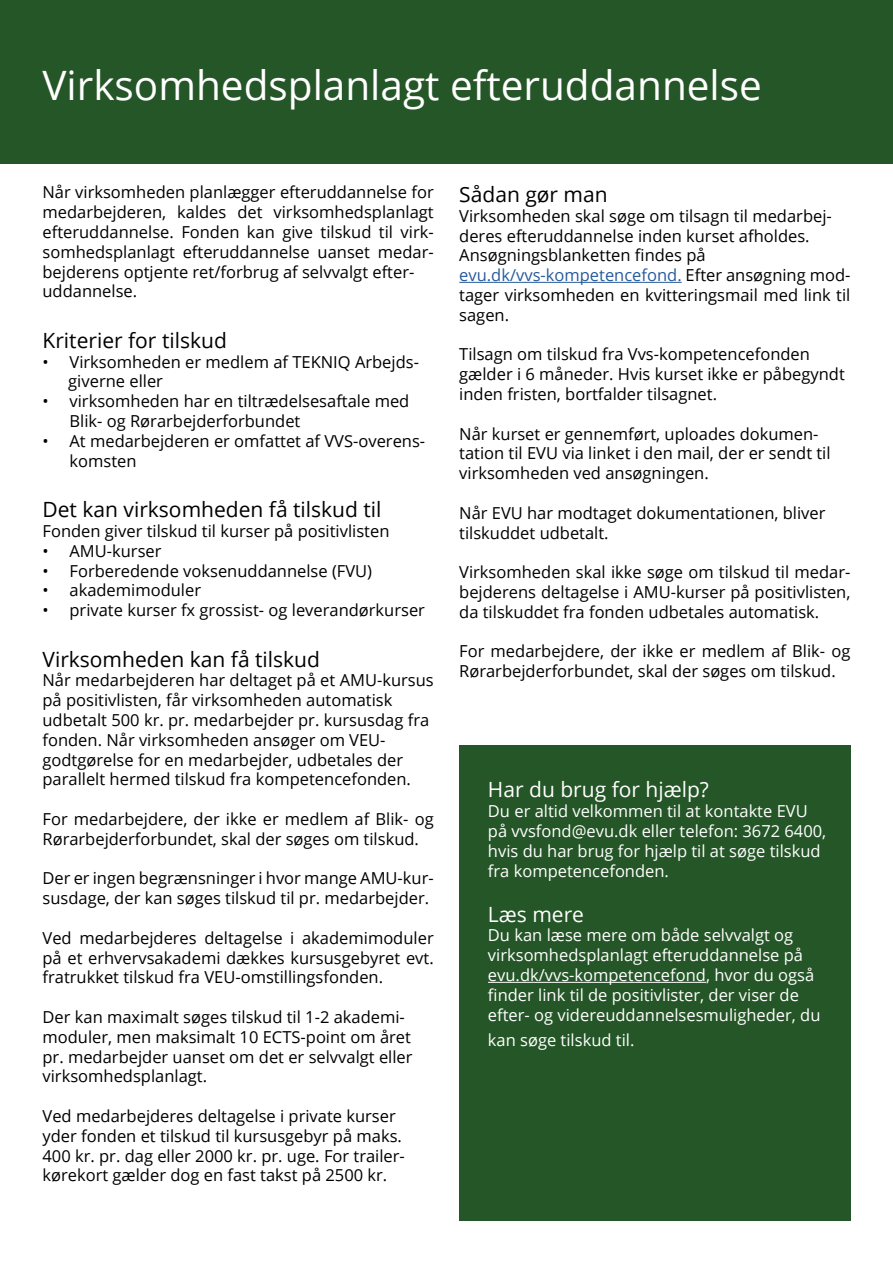
<style>
.page{position:relative;width:893px;height:1263px;background:#fff}
.page>*{position:absolute;margin:0;border:0;box-sizing:border-box;transform-origin:0 0}
.t1{font:40.5px "Open Sans";color:#fff}
.t2{font:21px "Open Sans";color:#000}
.t3{font:21px "Open Sans";color:#fff}
.t4{font:16.5px/19.8px "Open Sans";color:#000}
.t5{font:16.5px/19.8px "Open Sans";color:#fff}
.s1{color:#275b9b}
</style>
<div class="page">
<hr style="left:459px;top:282px;width:223px;height:1px;background:#275b9b">
<div style="left:0;top:0;width:893px;height:164px;background:#255627"></div>
<div style="left:459px;top:745px;width:391px;height:475px;background:#255627"></div>
<hr style="left:488px;top:982px;width:218px;height:1px;background:#fff">
<h1 class="t1" style="left:43px;top:58px;width:721px">Virksomhedsplanlagt efteruddannelse</h1>
<p class="t4" style="left:43px;top:182px;width:393px">Når virksomheden planlægger efteruddannelse for medarbejderen, kaldes det virksomhedsplanlagt efteruddannelse. Fonden kan give tilskud til virk&shy;somhedsplanlagt efteruddannelse uanset medar&shy;bejderens optjente ret/forbrug af selvvalgt efter&shy;uddannelse.</p>
<p class="t2" style="left:43px;top:326px;width:186px">Kriterier for tilskud</p>
<p class="t4" style="left:68px;top:351px;width:352px;text-indent:-26px">• Virksomheden er medlem af TEKNIQ Arbejds&shy;giverne eller</p>
<p class="t4" style="left:70px;top:391px;width:341px;text-indent:-27px">• virksomheden har en tiltrædelsesaftale med<br>Blik- og Rørarbejderforbundet</p>
<p class="t4" style="left:70px;top:431px;width:357px;text-indent:-27px">• At medarbejderen er omfattet af VVS-overens&shy;komsten</p>
<p class="t2" style="left:43px;top:495px;width:340px">Det kan virksomheden få tilskud til</p>
<p class="t4" style="left:43px;top:521px;width:348px">Fonden giver tilskud til kurser på positivlisten</p>
<p class="t4" style="left:43px;top:540px;width:121px">• AMU-kurser</p>
<p class="t4" style="left:43px;top:560px;width:331px">• Forberedende voksenuddannelse (FVU)</p>
<p class="t4" style="left:43px;top:580px;width:160px">• akademimoduler</p>
<p class="t4" style="left:43px;top:600px;width:384px">• private kurser fx grossist- og leverandørkurser</p>
<p class="t2" style="left:43px;top:644px;width:279px">Virksomheden kan få tilskud</p>
<p class="t4" style="left:43px;top:670px;width:393px">Når medarbejderen har deltaget på et AMU-kursus på positivlisten, får virksomheden automatisk udbetalt 500 kr. pr. medarbejder pr. kursusdag fra fonden. Når virksomheden ansøger om VEU&shy;godtgørelse for en medarbejder, udbetales der parallelt hermed tilskud fra kompetencefonden.</p>
<p class="t4" style="left:43px;top:809px;width:393px">For medarbejdere, der ikke er medlem af Blik- og<br>Rørarbejderforbundet, skal der søges om tilskud.</p>
<p class="t4" style="left:43px;top:868px;width:393px">Der er ingen begrænsninger i hvor mange AMU-kur&shy;susdage, der kan søges tilskud til pr. medarbejder.</p>
<p class="t4" style="left:43px;top:927px;width:393px;text-align:justify">Ved medarbejderes deltagelse i akademimoduler på et erhvervsakademi dækkes kursusgebyret evt. fratrukket tilskud fra VEU-omstillingsfonden.</p>
<p class="t4" style="left:43px;top:1007px;width:372px">Der kan maximalt søges tilskud til 1-2 akademi&shy;moduler, men maksimalt 10 ECTS-point om året pr. medarbejder uanset om det er selvvalgt eller virksomhedsplanlagt.</p>
<p class="t4" style="left:43px;top:1106px;width:364px">Ved medarbejderes deltagelse i private kurser yder fonden et tilskud til kursusgebyr på maks.<br>400 kr. pr. dag eller 2000 kr. pr. uge. For trailer&shy;kørekort gælder dog en fast takst på 2500 kr.</p>
<p class="t2" style="left:459px;top:180px;width:150px">Sådan gør man</p>
<p class="t4" style="left:459px;top:205px;width:393px">Virksomheden skal søge om tilsagn til medarbej&shy;deres efteruddannelse inden kurset afholdes.<br>Ansøgningsblanketten findes på <span class="s1">evu.dk/vvs-kompetencefond.</span> Efter ansøgning mod&shy;tager virksomheden en kvitteringsmail med link til sagen.</p>
<p class="t4" style="left:459px;top:344px;width:387px">Tilsagn om tilskud fra Vvs-kompetencefonden gælder i 6 måneder. Hvis kurset ikke er påbegyndt inden fristen, bortfalder tilsagnet.</p>
<p class="t4" style="left:459px;top:423px;width:373px">Når kurset er gennemført, uploades dokumen&shy;tation til EVU via linket i den mail, der er sendt til virksomheden ved ansøgningen.</p>
<p class="t4" style="left:459px;top:502px;width:368px">Når EVU har modtaget dokumentationen, bliver tilskuddet udbetalt.</p>
<p class="t4" style="left:459px;top:562px;width:393px;text-align:justify">Virksomheden skal ikke søge om tilskud til medar&shy;bejderens deltagelse i AMU-kurser på positivlisten, da tilskuddet fra fonden udbetales automatisk.</p>
<p class="t4" style="left:459px;top:641px;width:393px">For medarbejdere, der ikke er medlem af Blik- og<br>Rørarbejderforbundet, skal der søges om tilskud.</p>
<p class="t3" style="left:488px;top:775px;width:222px">Har du brug for hjælp?</p>
<p class="t5" style="left:488px;top:801px;width:340px">Du er altid velkommen til at kontakte EVU på vvsfond@evu.dk eller telefon: 3672 6400, hvis du har brug for hjælp til at søge tilskud fra kompetencefonden.</p>
<p class="t3" style="left:488px;top:900px;width:98px">Læs mere</p>
<p class="t5" style="left:488px;top:925px;width:334px">Du kan læse mere om både selvvalgt og virksomhedsplanlagt efteruddannelse på evu.dk/vvs-kompetencefond, hvor du også finder link til de positivlister, der viser de efter- og videreuddannelsesmuligheder, du</p>
<p class="t5" style="left:488px;top:1029px;width:148px">kan søge tilskud til.</p>
</div>
